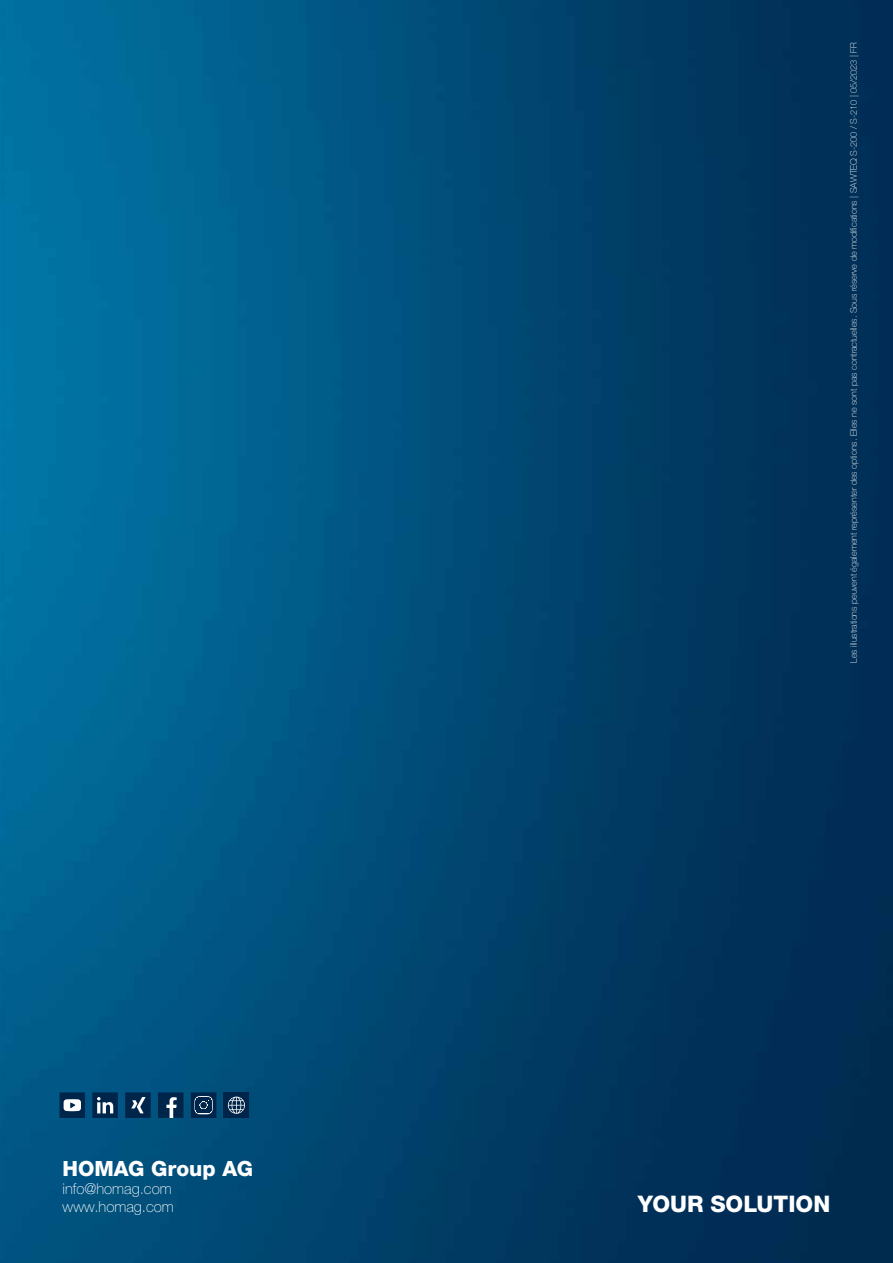
<style>
.page{position:relative;width:893px;height:1263px;background:#fff}
.page>*{position:absolute;margin:0;border:0;box-sizing:border-box;transform-origin:0 0}
.t1{font:800 22.8px "Helvetica Neue LTW1 G";color:#fff}
.t2{font:800 21px "Helvetica Neue LTW1 G";color:#fff}
.t3{font:100 15px/18px "Helvetica Neue LTW1 G";color:#fff}
.t4{font:100 9px "Helvetica Neue LTW1 G";color:#fff}
</style>
<div class="page">
<img style="left:0;top:0;width:893px;height:1263px">
<svg style="left:60px;top:1092px;width:25px;height:26px"></svg>
<svg style="left:92px;top:1092px;width:26px;height:26px"></svg>
<svg style="left:125px;top:1092px;width:26px;height:26px"></svg>
<svg style="left:158px;top:1092px;width:26px;height:26px"></svg>
<svg style="left:191px;top:1092px;width:25px;height:26px"></svg>
<div style="left:224px;top:1092px;width:25px;height:26px;background:#00254b"></div>
<svg style="left:228px;top:1096px;width:17px;height:18px"></svg>
<h2 class="t2" style="left:63px;top:1156px;width:192px">HOMAG Group AG</h2>
<h3 class="t3" style="left:63px;top:1180px;width:113px">info@homag.com www.homag.com</h3>
<p class="t4" style="left:848px;top:663px;width:622px;rotate:-90deg">Les illustrations peuvent également représenter des options. Elles ne sont pas contractuelles. Sous réserve de modifications | SAWTEQ S-200 / S-210 | 05/2023 | FR</p>
<h1 class="t1" style="left:638px;top:1190px;width:194px">YOUR SOLUTION</h1>
</div>
